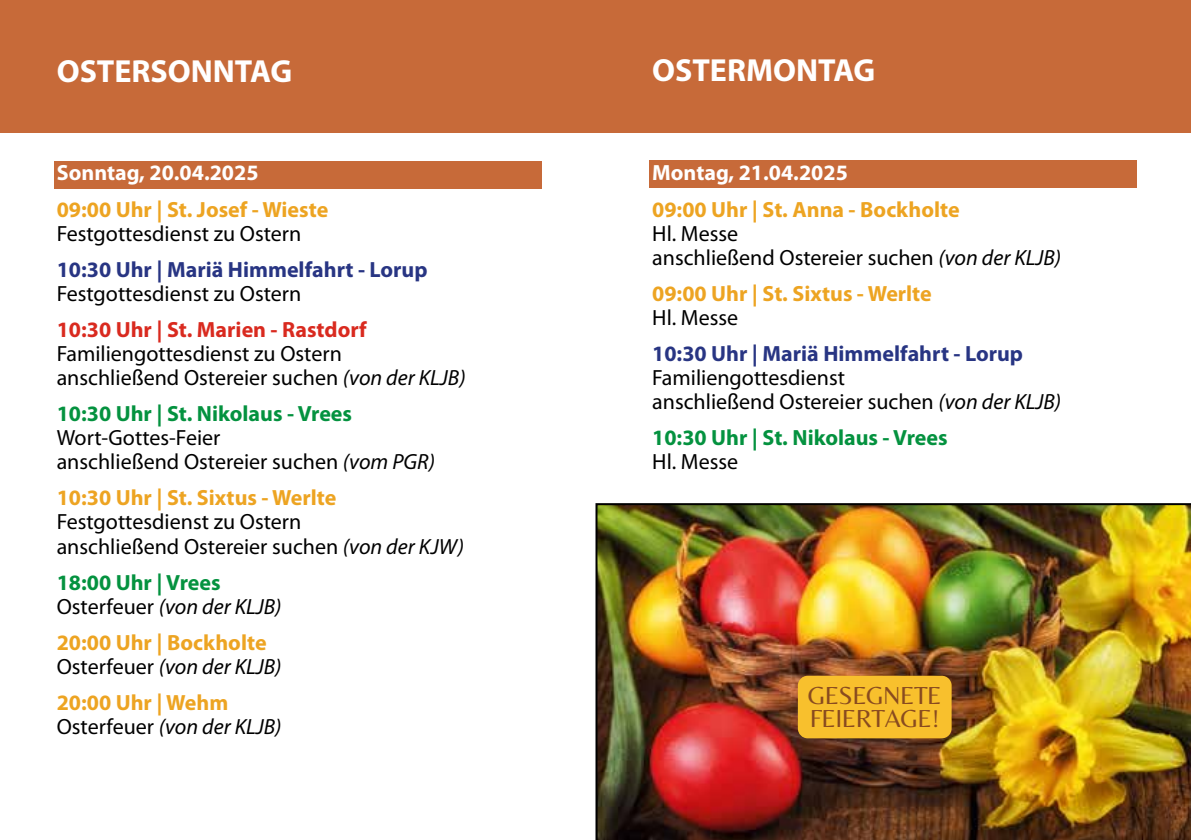
<style>
.page{position:relative;width:1191px;height:840px;background:#fff}
.page>*{position:absolute;margin:0;border:0;box-sizing:border-box;transform-origin:0 0}
.t1{font:700 32px "Myriad Pro";color:#fff}
.t2{font:25.6px/23px "Belleza";letter-spacing:-.02em;color:#894b1f}
.t3{font:22px/24px "Myriad Pro";color:#000}
.t4{font:700 22px/24px "Myriad Pro";color:#eda422}
.t5{font:700 22px/24px "Myriad Pro";color:#04923f}
.t6{font:700 22px "Myriad Pro";color:#283583}
.t7{font:700 22px "Myriad Pro";color:#fff}
.t8{font:700 22px "Myriad Pro";color:#d92a1f}
.s1{font-style:italic}
.s2{font-weight:400;color:#000}
.s3{font-weight:400;font-style:italic;color:#000}
</style>
<div class="page">
<div style="left:595px;top:0;width:596px;height:133px;background:#c76a39"></div>
<div style="left:0;top:0;width:595px;height:133px;background:#c76a39"></div>
<div style="left:54px;top:161px;width:487px;height:27px;background:#c76a39"></div>
<div style="left:649px;top:160px;width:488px;height:28px;background:#c76a39"></div>
<img style="left:595px;top:503px;width:596px;height:336px">
<h1 class="t1" style="left:57px;top:50px;width:237px">OSTERSONNTAG</h1>
<p class="t7" style="left:57px;top:158px;width:203px">Sonntag, 20.04.2025</p>
<p class="t4" style="left:57px;top:197px;width:273px">09:00 Uhr | St. Josef - Wieste</p>
<p class="t3" style="left:57px;top:221px;width:246px">Festgottesdienst zu Ostern</p>
<p class="t6" style="left:57px;top:255px;width:372px">10:30 Uhr | Mariä Himmelfahrt - Lorup</p>
<p class="t3" style="left:57px;top:281px;width:246px">Festgottesdienst zu Ostern</p>
<p class="t8" style="left:57px;top:315px;width:311px">10:30 Uhr | St. Marien - Rastdorf</p>
<p class="t3" style="left:57px;top:341px;width:410px">Familiengottesdienst zu Ostern anschließend Ostereier suchen <span class="s1">(von der KLJB)</span></p>
<p class="t5" style="left:57px;top:401px;width:297px">10:30 Uhr | St. Nikolaus - Vrees</p>
<p class="t3" style="left:57px;top:425px;width:380px">Wort-Gottes-Feier<br>anschließend Ostereier suchen <span class="s1">(vom PGR)</span></p>
<p class="t4" style="left:57px;top:485px;width:281px">10:30 Uhr | St. Sixtus - Werlte</p>
<p class="t3" style="left:57px;top:509px;width:409px">Festgottesdienst zu Ostern<br>anschließend Ostereier suchen <span class="s1">(von der KJW)</span></p>
<p class="t5" style="left:57px;top:569px;width:226px">18:00 Uhr | Vrees<br><span class="s2">Osterfeuer</span> <span class="s3">(von der KLJB)</span></p>
<p class="t4" style="left:57px;top:629px;width:226px">20:00 Uhr | Bockholte<br><span class="s2">Osterfeuer</span> <span class="s3">(von der KLJB)</span></p>
<p class="t4" style="left:57px;top:689px;width:226px">20:00 Uhr | Wehm<br><span class="s2">Osterfeuer</span> <span class="s3">(von der KLJB)</span></p>
<h1 class="t1" style="left:652px;top:50px;width:225px">OSTERMONTAG</h1>
<p class="t7" style="left:652px;top:158px;width:197px">Montag, 21.04.2025</p>
<p class="t4" style="left:652px;top:196px;width:309px">09:00 Uhr | St. Anna - Bockholte</p>
<p class="t3" style="left:652px;top:221px;width:410px">Hl. Messe<br>anschließend Ostereier suchen <span class="s1">(von der KLJB)</span></p>
<p class="t4" style="left:652px;top:280px;width:281px">09:00 Uhr | St. Sixtus - Werlte</p>
<p class="t3" style="left:652px;top:305px;width:88px">Hl. Messe</p>
<p class="t6" style="left:652px;top:339px;width:372px">10:30 Uhr | Mariä Himmelfahrt - Lorup</p>
<p class="t3" style="left:652px;top:365px;width:410px">Familiengottesdienst<br>anschließend Ostereier suchen <span class="s1">(von der KLJB)</span></p>
<p class="t5" style="left:652px;top:424px;width:297px">10:30 Uhr | St. Nikolaus - Vrees</p>
<p class="t3" style="left:652px;top:449px;width:88px">Hl. Messe</p>
<p class="t2" style="left:808px;top:683px;width:135px">GESEGNETE<br>FEIERTAGE!</p>
</div>
